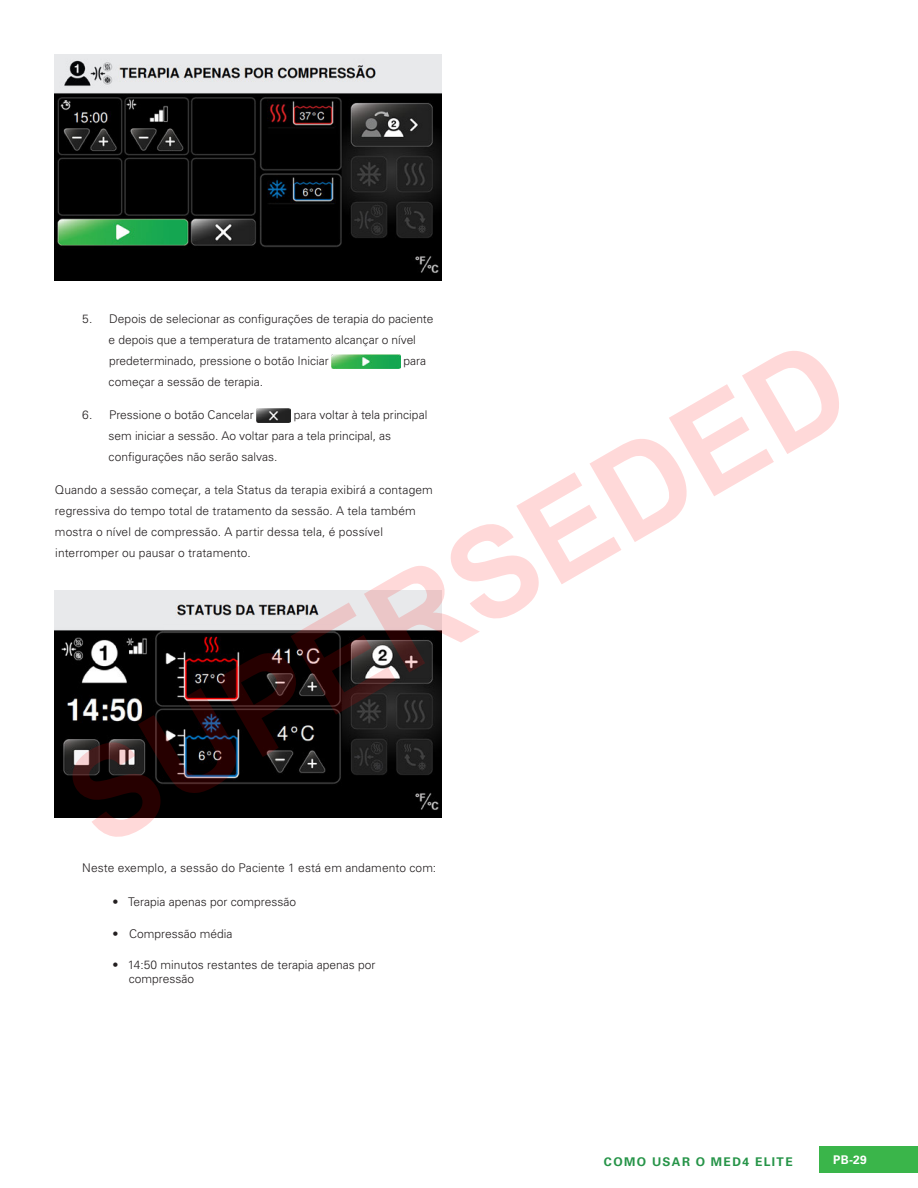
<style>
.page{position:relative;width:918px;height:1188px;background:#fff}
.page>*{position:absolute;margin:0;border:0;box-sizing:border-box;transform-origin:0 0}
.t1{font:700 126.75px "Arial";color:rgb(255 0 0/.15)}
.Body_Text{font:300 12px/21px "Univers LT Std";color:#231f20}
.Body_Text_2{font:300 12px "Univers LT Std";letter-spacing:.01em;color:#231f20}
.t2{font:700 12px "Univers LT Std";letter-spacing:.12em;color:#269448}
.t3{font:700 12px "Univers LT Std";color:#fff}
</style>
<div class="page">
<div style="left:820px;top:1146px;width:98px;height:27px;background:#3ab54a"></div>
<img style="left:54px;top:54px;width:387px;height:227px">
<img style="left:332px;top:354px;width:68px;height:14px">
<img style="left:257px;top:408px;width:34px;height:14px">
<img style="left:54px;top:590px;width:387px;height:227px">
<p class="Body_Text" style="left:109px;top:309px;width:326px;text-indent:-26px">5. Depois de selecionar as configurações de terapia do paciente e depois que a temperatura de tratamento alcançar o nível predeterminado, pressione o botão Iniciar</p>
<h1 class="t1" style="left:35px;top:734px;width:875px;rotate:-30deg">SUPERSEDED</h1>
<p class="Body_Text" style="left:403px;top:351px;width:24px">para</p>
<p class="Body_Text" style="left:109px;top:372px;width:156px">começar a sessão de terapia.</p>
<p class="Body_Text" style="left:82px;top:405px;width:173px">6. Pressione o botão Cancelar</p>
<p class="Body_Text" style="left:109px;top:405px;width:320px;text-indent:185px">para voltar à tela principal sem iniciar a sessão. Ao voltar para a tela principal, as configurações não serão salvas.</p>
<p class="Body_Text" style="left:55px;top:480px;width:380px">Quando a sessão começar, a tela Status da terapia exibirá a contagem regressiva do tempo total de tratamento da sessão. A tela também mostra o nível de compressão. A partir dessa tela, é possível interromper ou pausar o tratamento.</p>
<p class="Body_Text_2" style="left:82px;top:860px;width:356px">Neste exemplo, a sessão do Paciente 1 está em andamento com:</p>
<p class="Body_Text" style="left:112px;top:891px;width:185px">• Terapia apenas por compressão</p>
<p class="Body_Text" style="left:112px;top:923px;width:121px">• Compressão média</p>
<p class="Body_Text" style="left:129px;top:958px;width:248px;line-height:13.5px;text-indent:-16px">• 14:50 minutos restantes de terapia apenas por compressão</p>
<p class="t2" style="left:604px;top:1155px;width:190px">COMO USAR O MED4 ELITE</p>
<p class="t3" style="left:833px;top:1153px;width:35px">PB-29</p>
</div>
